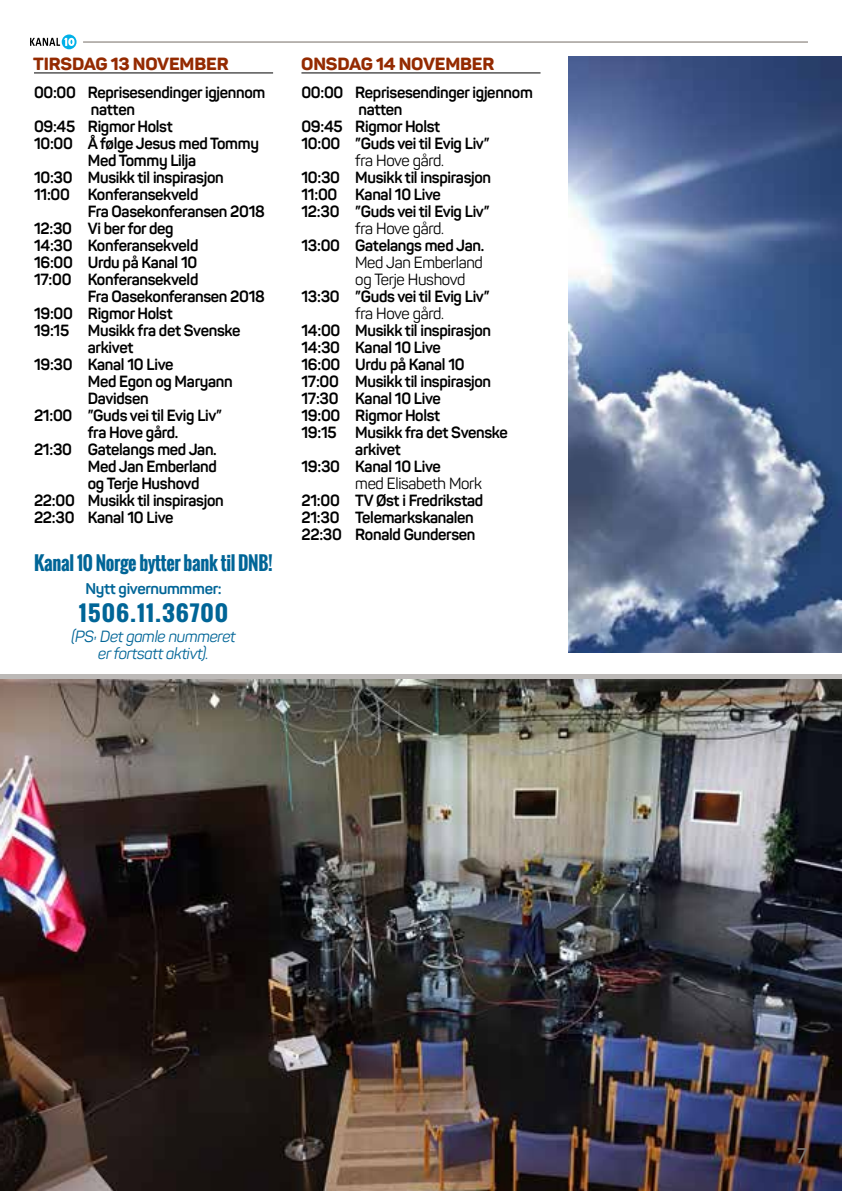
<style>
.page{position:relative;width:842px;height:1191px;background:#fff}
.page>*{position:absolute;margin:0;border:0;box-sizing:border-box;transform-origin:0 0}
.t1{font:32px "Myriad Arabic";color:#7a746e}
.t2{font:700 20.8px "Oswald";letter-spacing:.04em;color:#006597;scale:1.15 1}
.t3{font:700 18.8px "Oswald";letter-spacing:-.02em;color:#006597}
.t4{font:800 17.4px "Panton";letter-spacing:-.01em;color:#942a00;scale:1.05 1}
.t5{font:700 16px/17px "Panton";letter-spacing:-.02em;color:#000}
.t6{font:16px/17px "Panton";letter-spacing:-.02em;color:#000}
.t7{font:italic 16px/17px "Panton";letter-spacing:-.02em;color:#006597;text-align:center}
.t8{font:700 15.4px "Panton";letter-spacing:-.02em;color:#006597}
</style>
<div class="page">
<img style="left:0;top:679px;width:842px;height:512px">
<img style="left:569px;top:57px;width:273px;height:595px">
<svg style="left:62px;top:34px;width:15px;height:15px"></svg>
<svg style="left:30px;top:38px;width:45px;height:8px"></svg>
<hr style="left:83px;top:42px;width:725px;height:1px;background:#746d66">
<hr style="left:301px;top:72px;width:239px;height:1px;background:#000">
<hr style="left:34px;top:72px;width:239px;height:1px;background:#000">
<p class="t4" style="left:33px;top:52px;width:188px">TIRSDAG 13 NOVEMBER</p>
<p class="t5" style="left:34px;top:84px;width:233px">00:00 Reprisesendinger igjennom</p>
<p class="t5" style="left:91px;top:101px;width:46px">natten</p>
<p class="t5" style="left:34px;top:118px;width:140px">09:45 Rigmor Holst</p>
<p class="t5" style="left:34px;top:135px;width:226px">10:00 Å følge Jesus med Tommy</p>
<p class="t5" style="left:88px;top:152px;width:110px">Med Tommy Lilja</p>
<p class="t5" style="left:34px;top:169px;width:191px">10:30 Musikk til inspirasjon</p>
<p class="t5" style="left:34px;top:186px;width:166px">11:00 Konferansekveld</p>
<p class="t5" style="left:88px;top:203px;width:179px">Fra Oasekonferansen 2018</p>
<p class="t5" style="left:34px;top:220px;width:141px">12:30 Vi ber for deg</p>
<p class="t5" style="left:34px;top:237px;width:166px">14:30 Konferansekveld</p>
<p class="t5" style="left:34px;top:254px;width:165px">16:00 Urdu på Kanal 10</p>
<p class="t5" style="left:34px;top:271px;width:166px">17:00 Konferansekveld</p>
<p class="t5" style="left:88px;top:288px;width:179px">Fra Oasekonferansen 2018</p>
<p class="t5" style="left:34px;top:305px;width:140px">19:00 Rigmor Holst</p>
<p class="t5" style="left:34px;top:322px;width:208px">19:15 Musikk fra det Svenske</p>
<p class="t5" style="left:88px;top:339px;width:47px">arkivet</p>
<p class="t5" style="left:34px;top:356px;width:141px">19:30 Kanal 10 Live</p>
<p class="t5" style="left:88px;top:373px;width:146px">Med Egon og Maryann</p>
<p class="t5" style="left:88px;top:390px;width:62px">Davidsen</p>
<p class="t5" style="left:34px;top:407px;width:189px">21:00 ”Guds vei til Evig Liv”</p>
<p class="t5" style="left:88px;top:424px;width:92px">fra Hove gård.</p>
<p class="t5" style="left:34px;top:441px;width:184px">21:30 Gatelangs med Jan.</p>
<p class="t5" style="left:88px;top:458px;width:130px">Med Jan Emberland</p>
<p class="t5" style="left:88px;top:474px;width:113px">og Terje Hushovd</p>
<p class="t5" style="left:34px;top:491px;width:191px">22:00 Musikk til inspirasjon</p>
<p class="t5" style="left:34px;top:508px;width:141px">22:30 Kanal 10 Live</p>
<p class="t3" style="left:34px;top:549px;width:240px">Kanal 10 Norge bytter bank til DNB!</p>
<p class="t8" style="left:85px;top:579px;width:138px">Nytt givernummmer:</p>
<h2 class="t2" style="left:79px;top:597px;width:131px">1506.11.36700</h2>
<p class="t7" style="left:72px;top:628px;width:166px">(PS: Det gamle nummeret er fortsatt aktivt).</p>
<p class="t4" style="left:301px;top:52px;width:186px">ONSDAG 14 NOVEMBER</p>
<p class="t5" style="left:301px;top:84px;width:233px">00:00 Reprisesendinger igjennom</p>
<p class="t5" style="left:358px;top:101px;width:46px">natten</p>
<p class="t5" style="left:301px;top:118px;width:140px">09:45 Rigmor Holst</p>
<p class="t5" style="left:301px;top:135px;width:189px">10:00 ”Guds vei til Evig Liv”</p>
<p class="t6" style="left:355px;top:152px;width:90px">fra Hove gård.</p>
<p class="t5" style="left:301px;top:169px;width:191px">10:30 Musikk til inspirasjon<br>11:00 Kanal 10 Live<br>12:30 ”Guds vei til Evig Liv”</p>
<p class="t6" style="left:355px;top:220px;width:90px">fra Hove gård.</p>
<p class="t5" style="left:301px;top:237px;width:184px">13:00 Gatelangs med Jan.</p>
<p class="t6" style="left:355px;top:254px;width:129px">Med Jan Emberland og Terje Hushovd</p>
<p class="t5" style="left:301px;top:288px;width:189px">13:30 ”Guds vei til Evig Liv”</p>
<p class="t6" style="left:355px;top:305px;width:90px">fra Hove gård.</p>
<p class="t5" style="left:301px;top:322px;width:191px">14:00 Musikk til inspirasjon</p>
<p class="t5" style="left:301px;top:339px;width:141px">14:30 Kanal 10 Live</p>
<p class="t5" style="left:301px;top:356px;width:165px">16:00 Urdu på Kanal 10</p>
<p class="t5" style="left:301px;top:373px;width:191px">17:00 Musikk til inspirasjon</p>
<p class="t5" style="left:301px;top:390px;width:141px">17:30 Kanal 10 Live</p>
<p class="t5" style="left:301px;top:407px;width:140px">19:00 Rigmor Holst</p>
<p class="t5" style="left:301px;top:424px;width:208px">19:15 Musikk fra det Svenske</p>
<p class="t5" style="left:355px;top:441px;width:47px">arkivet</p>
<p class="t5" style="left:301px;top:458px;width:141px">19:30 Kanal 10 Live</p>
<p class="t6" style="left:355px;top:475px;width:128px">med Elisabeth Mork</p>
<p class="t5" style="left:301px;top:491px;width:183px">21:00 TV Øst i Fredrikstad<br>21:30 Telemarkskanalen<br>22:30 Ronald Gundersen</p>
<h1 class="t1" style="left:796px;top:1133px;width:13px">7</h1>
</div>
